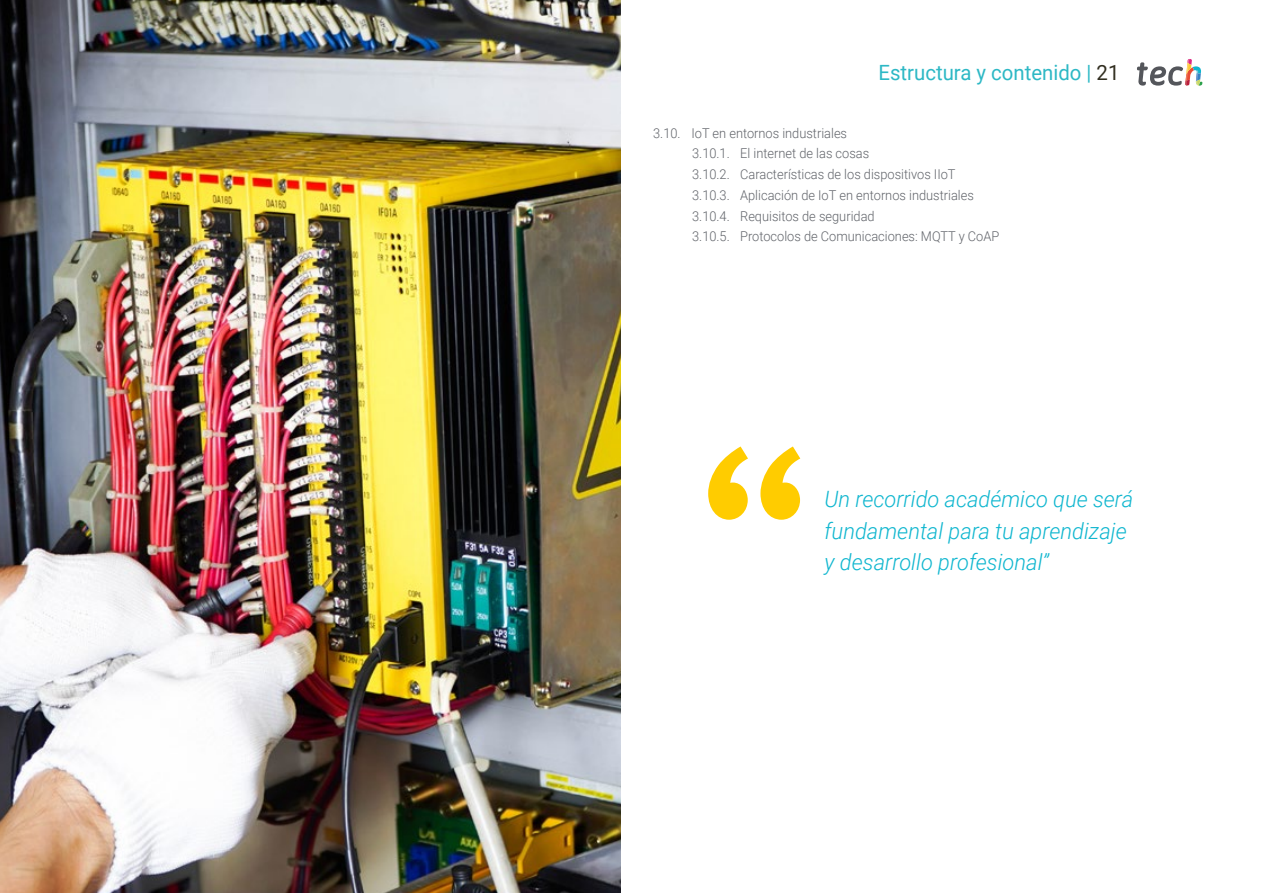
<style>
.page{position:relative;width:1263px;height:893px;background:#fff}
.page>*{position:absolute;margin:0;border:0;box-sizing:border-box;transform-origin:0 0}
.t1{font:italic 300 22.5px/31.5px "Roboto";color:#0fb6cf}
.t2{font:21px "Roboto";color:#2db8c5}
.t3{font:300 13.5px/20.7px "Roboto";color:#61646a;scale:.95 1}
.s1{color:#312e20}
</style>
<div class="page">
<svg style="left:1137px;top:59px;width:65px;height:27px"></svg>
<svg style="left:708px;top:446px;width:92px;height:74px"></svg>
<img style="left:0;top:0;width:621px;height:893px">
<h2 class="t2" style="left:878px;top:57px;width:242px">Estructura y contenido | <span class="s1">21</span></h2>
<p class="t3" style="left:692px;top:122px;width:325px;text-indent:-39px">3.10. IoT en entornos industriales<br>3.10.1. El internet de las cosas<br>3.10.2. Características de los dispositivos IIoT<br>3.10.3. Aplicación de IoT en entornos industriales 3.10.4. Requisitos de seguridad<br>3.10.5. Protocolos de Comunicaciones: MQTT y CoAP</p>
<h1 class="t1" style="left:824px;top:483px;width:310px">Un recorrido académico que será fundamental para tu aprendizaje y desarrollo profesional”</h1>
</div>
